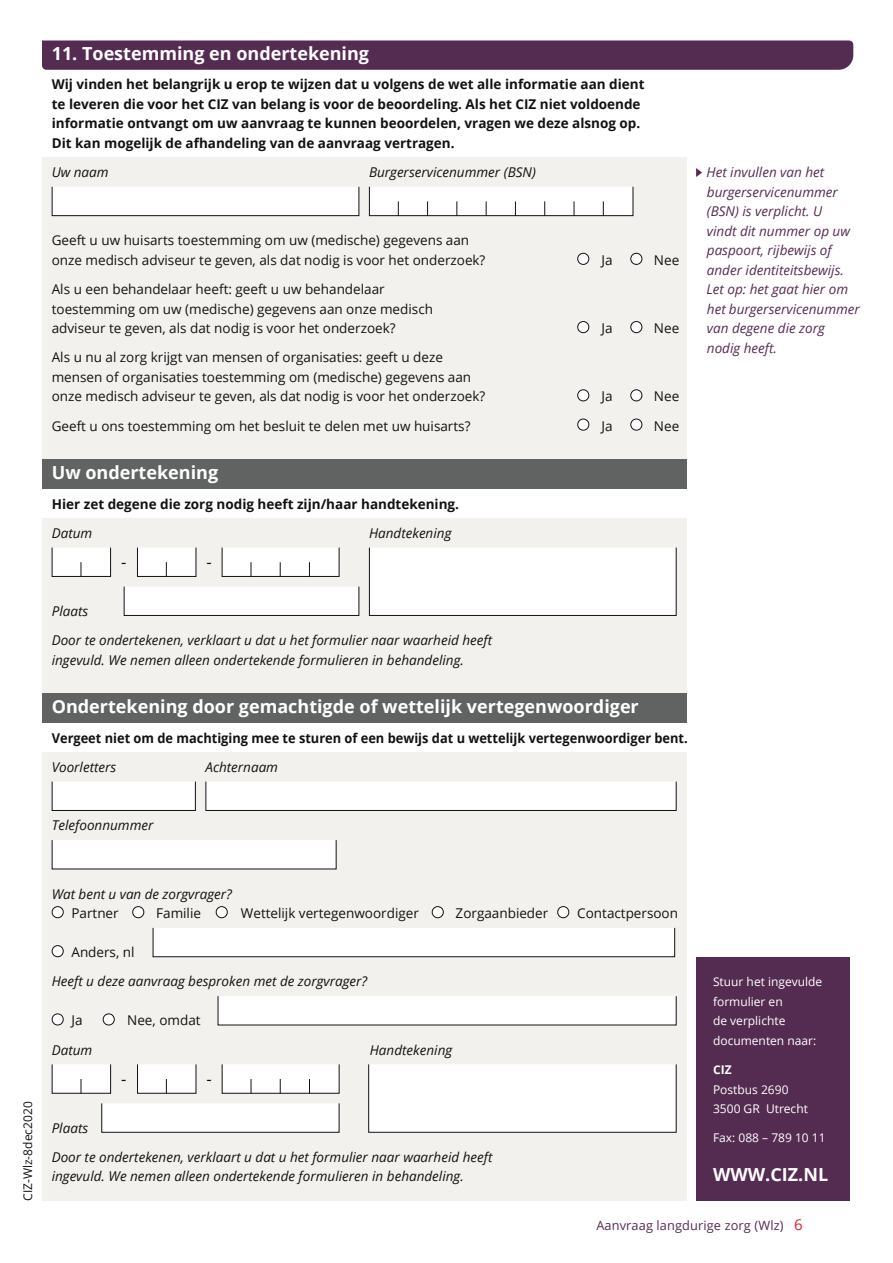
<style>
.page{position:relative;width:893px;height:1263px;background:#fff}
.page>*{position:absolute;margin:0;border:0;box-sizing:border-box;transform-origin:0 0}
.Sectie_02{font:700 18px "Open Sans";color:#fff}
.Sectie_01{font:700 18px "Open Sans";color:#fff}
.t1{font:16.5px "Open Sans";color:#121212}
.Antwoord_01{font:13.5px/19.5px "Open Sans";color:#121212}
.Intro_01{font:700 13.5px/19.5px "Open Sans";color:#121212}
.Intro_01-2{font:italic 13.5px/19.5px "Open Sans";color:#121212}
.Instructie_01{font:italic 13.5px/19.5px "Open Sans";color:#552c51}
.Vraag_01{font:italic 13.5px "Open Sans";color:#121212}
.Intro_01-3{font:700 13.5px "Open Sans";color:#121212;scale:.95 1}
.t2{font:12.75px "Open Sans";letter-spacing:.01em;color:#552c51}
.t3{font:12px/19.5px "Open Sans";color:#fff}
.t4{font:12px "Open Sans";color:#121212}
.s1{font-weight:700}
.s2{font-size:15px;color:#d7202c}
</style>
<div class="page">
<div style="left:42px;top:518px;width:644px;height:190px;background:#f2f1ee"></div>
<div style="left:42px;top:158px;width:644px;height:312px;background:#f2f1ee"></div>
<div style="left:42px;top:752px;width:644px;height:449px;background:#f2f1ee"></div>
<div style="left:42px;top:41px;width:811px;height:29px;background:#552c51"></div>
<svg style="left:696px;top:168px;width:6px;height:9px"></svg>
<div style="left:42px;top:460px;width:644px;height:29px;background:#606362"></div>
<div style="left:42px;top:694px;width:644px;height:29px;background:#606362"></div>
<div style="left:696px;top:957px;width:154px;height:244px;background:#552c51"></div>
<div style="left:578px;top:253px;width:11px;height:11px;background:#fff;border-radius:50%"></div>
<div style="left:577px;top:253px;width:12px;height:12px;border:1px solid #121212;border-radius:50%"></div>
<div style="left:578px;top:321px;width:11px;height:12px;background:#fff;border-radius:50%"></div>
<div style="left:577px;top:321px;width:12px;height:12px;border:1px solid #121212;border-radius:50%"></div>
<div style="left:578px;top:390px;width:11px;height:11px;background:#fff;border-radius:50%"></div>
<div style="left:577px;top:389px;width:12px;height:12px;border:1px solid #121212;border-radius:50%"></div>
<div style="left:578px;top:419px;width:11px;height:11px;background:#fff;border-radius:50%"></div>
<div style="left:577px;top:419px;width:12px;height:12px;border:1px solid #121212;border-radius:50%"></div>
<div style="left:631px;top:253px;width:11px;height:11px;background:#fff;border-radius:50%"></div>
<div style="left:630px;top:253px;width:12px;height:12px;border:1px solid #121212;border-radius:50%"></div>
<div style="left:631px;top:321px;width:11px;height:12px;background:#fff;border-radius:50%"></div>
<div style="left:630px;top:321px;width:12px;height:12px;border:1px solid #121212;border-radius:50%"></div>
<div style="left:631px;top:390px;width:11px;height:11px;background:#fff;border-radius:50%"></div>
<div style="left:630px;top:389px;width:12px;height:12px;border:1px solid #121212;border-radius:50%"></div>
<div style="left:631px;top:419px;width:11px;height:11px;background:#fff;border-radius:50%"></div>
<div style="left:630px;top:419px;width:12px;height:12px;border:1px solid #121212;border-radius:50%"></div>
<svg style="left:51px;top:186px;width:309px;height:30px;background:#f6f6f6"></svg>
<svg style="left:123px;top:586px;width:237px;height:30px;background:#f4f4f4"></svg>
<svg style="left:51px;top:781px;width:145px;height:30px;background:#f3f3f3"></svg>
<svg style="left:205px;top:781px;width:472px;height:30px;background:#f5f5f5"></svg>
<svg style="left:152px;top:927px;width:523px;height:30px;background:#f7f7f7"></svg>
<svg style="left:217px;top:996px;width:460px;height:30px;background:#f5f5f5"></svg>
<svg style="left:101px;top:1103px;width:239px;height:30px;background:#f4f4f4"></svg>
<div style="left:368px;top:1064px;width:309px;height:69px;background:#fff"></div>
<svg style="left:51px;top:840px;width:286px;height:30px;background:#f5f5f5"></svg>
<div style="left:369px;top:547px;width:308px;height:69px;background:#fff"></div>
<div style="left:52px;top:906px;width:11px;height:12px;background:#fff;border-radius:50%"></div>
<div style="left:52px;top:906px;width:12px;height:12px;border:1px solid #121212;border-radius:50%"></div>
<div style="left:52px;top:945px;width:11px;height:12px;background:#fff;border-radius:50%"></div>
<div style="left:52px;top:945px;width:12px;height:12px;border:1px solid #121212;border-radius:50%"></div>
<div style="left:52px;top:1014px;width:11px;height:11px;background:#fff;border-radius:50%"></div>
<div style="left:52px;top:1013px;width:12px;height:12px;border:1px solid #121212;border-radius:50%"></div>
<div style="left:103px;top:1014px;width:11px;height:11px;background:#fff;border-radius:50%"></div>
<div style="left:103px;top:1013px;width:12px;height:12px;border:1px solid #121212;border-radius:50%"></div>
<div style="left:133px;top:906px;width:11px;height:12px;background:#fff;border-radius:50%"></div>
<div style="left:132px;top:906px;width:12px;height:12px;border:1px solid #121212;border-radius:50%"></div>
<div style="left:216px;top:906px;width:11px;height:12px;background:#fff;border-radius:50%"></div>
<div style="left:216px;top:906px;width:12px;height:12px;border:1px solid #121212;border-radius:50%"></div>
<div style="left:432px;top:906px;width:11px;height:12px;background:#fff;border-radius:50%"></div>
<div style="left:432px;top:906px;width:12px;height:12px;border:1px solid #121212;border-radius:50%"></div>
<div style="left:558px;top:906px;width:11px;height:12px;background:#fff;border-radius:50%"></div>
<div style="left:557px;top:906px;width:12px;height:12px;border:1px solid #121212;border-radius:50%"></div>
<svg style="left:369px;top:186px;width:265px;height:30px;background:#f2f2f2"></svg>
<svg style="left:51px;top:1064px;width:60px;height:30px;background:#ededed"></svg>
<svg style="left:137px;top:1064px;width:60px;height:30px;background:#ededed"></svg>
<svg style="left:221px;top:1064px;width:119px;height:30px;background:#f0f0f0"></svg>
<svg style="left:51px;top:547px;width:60px;height:30px;background:#ededed"></svg>
<svg style="left:137px;top:547px;width:60px;height:30px;background:#ededed"></svg>
<svg style="left:221px;top:547px;width:119px;height:30px;background:#f0f0f0"></svg>
<h3 class="Sectie_01" style="left:52px;top:41px;width:319px">11. Toestemming en ondertekening</h3>
<p class="Intro_01" style="left:52px;top:74px;width:594px">Wij vinden het belangrijk u erop te wijzen dat u volgens de wet alle informatie aan dient te leveren die voor het CIZ van belang is voor de beoordeling. Als het CIZ niet voldoende informatie ontvangt om uw aanvraag te kunnen beoordelen, vragen we deze alsnog op.<br>Dit kan mogelijk de afhandeling van de aanvraag vertragen.</p>
<p class="Vraag_01" style="left:52px;top:163px;width:58px">Uw naam</p>
<p class="Vraag_01" style="left:369px;top:163px;width:168px">Burgerservicenummer (BSN)</p>
<p class="Instructie_01" style="left:706px;top:162px;width:145px">Het invullen van het burgerservicenummer (BSN) is verplicht. U vindt dit nummer op uw paspoort, rijbewijs of ander identiteitsbewijs.</p>
<p class="Instructie_01" style="left:706px;top:279px;width:155px">Let op: het gaat hier om het burgerservicenummer van degene die zorg nodig heeft.</p>
<p class="Antwoord_01" style="left:52px;top:230px;width:435px">Geeft u uw huisarts toestemming om uw (medische) gegevens aan onze medisch adviseur te geven, als dat nodig is voor het onderzoek?</p>
<p class="Antwoord_01" style="left:602px;top:250px;width:13px">Ja</p>
<p class="Antwoord_01" style="left:654px;top:250px;width:27px">Nee</p>
<p class="Antwoord_01" style="left:52px;top:279px;width:383px">Als u een behandelaar heeft: geeft u uw behandelaar toestemming om uw (medische) gegevens aan onze medisch adviseur te geven, als dat nodig is voor het onderzoek?</p>
<p class="Antwoord_01" style="left:602px;top:318px;width:13px">Ja</p>
<p class="Antwoord_01" style="left:654px;top:318px;width:27px">Nee</p>
<p class="Antwoord_01" style="left:52px;top:347px;width:435px">Als u nu al zorg krijgt van mensen of organisaties: geeft u deze mensen of organisaties toestemming om (medische) gegevens aan onze medisch adviseur te geven, als dat nodig is voor het onderzoek?</p>
<p class="Antwoord_01" style="left:602px;top:386px;width:13px">Ja</p>
<p class="Antwoord_01" style="left:654px;top:386px;width:27px">Nee</p>
<p class="Antwoord_01" style="left:52px;top:416px;width:420px">Geeft u ons toestemming om het besluit te delen met uw huisarts?</p>
<p class="Antwoord_01" style="left:602px;top:416px;width:13px">Ja</p>
<p class="Antwoord_01" style="left:654px;top:416px;width:27px">Nee</p>
<h3 class="Sectie_02" style="left:52px;top:460px;width:168px">Uw ondertekening</h3>
<p class="Intro_01" style="left:52px;top:494px;width:409px">Hier zet degene die zorg nodig heeft zijn/haar handtekening.</p>
<p class="Vraag_01" style="left:52px;top:524px;width:42px">Datum</p>
<p class="t1" style="left:121px;top:550px;width:7px">-</p>
<p class="t1" style="left:206px;top:550px;width:7px">-</p>
<p class="Vraag_01" style="left:369px;top:524px;width:84px">Handtekening</p>
<p class="Vraag_01" style="left:52px;top:602px;width:38px">Plaats</p>
<p class="Intro_01-2" style="left:52px;top:630px;width:442px">Door te ondertekenen, verklaart u dat u het formulier naar waarheid heeft ingevuld. We nemen alleen ondertekende formulieren in behandeling.</p>
<h3 class="Sectie_02" style="left:52px;top:694px;width:589px">Ondertekening door gemachtigde of wettelijk vertegenwoordiger</h3>
<p class="Intro_01-3" style="left:52px;top:728px;width:671px">Vergeet niet om de machtiging mee te sturen of een bewijs dat u wettelijk vertegenwoordiger bent.</p>
<p class="Vraag_01" style="left:52px;top:758px;width:66px">Voorletters</p>
<p class="Vraag_01" style="left:205px;top:758px;width:74px">Achternaam</p>
<p class="Vraag_01" style="left:52px;top:816px;width:103px">Telefoonnummer</p>
<p class="t4" style="left:20px;top:1201px;width:101px;rotate:-90deg">CIZ-Wlz-8dec2020</p>
<p class="Vraag_01" style="left:52px;top:884px;width:182px">Wat bent u van de zorgvrager?</p>
<p class="Antwoord_01" style="left:71px;top:903px;width:49px">Partner</p>
<p class="Antwoord_01" style="left:156px;top:903px;width:46px">Familie</p>
<p class="Antwoord_01" style="left:241px;top:903px;width:179px">Wettelijk vertegenwoordiger</p>
<p class="Antwoord_01" style="left:456px;top:903px;width:94px">Zorgaanbieder</p>
<p class="Antwoord_01" style="left:577px;top:903px;width:102px">Contactpersoon</p>
<p class="Antwoord_01" style="left:71px;top:942px;width:65px">Anders, nl</p>
<p class="Vraag_01" style="left:52px;top:972px;width:317px">Heeft u deze aanvraag besproken met de zorgvrager?</p>
<p class="Antwoord_01" style="left:71px;top:1010px;width:13px">Ja</p>
<p class="Antwoord_01" style="left:127px;top:1010px;width:75px">Nee, omdat</p>
<p class="Vraag_01" style="left:52px;top:1040px;width:42px">Datum</p>
<p class="Vraag_01" style="left:370px;top:1040px;width:84px">Handtekening</p>
<p class="t1" style="left:121px;top:1067px;width:7px">-</p>
<p class="t1" style="left:206px;top:1067px;width:7px">-</p>
<p class="Vraag_01" style="left:52px;top:1118px;width:38px">Plaats</p>
<p class="Intro_01-2" style="left:52px;top:1147px;width:442px">Door te ondertekenen, verklaart u dat u het formulier naar waarheid heeft ingevuld. We nemen alleen ondertekende formulieren in behandeling.</p>
<p class="t3" style="left:713px;top:972px;width:111px">Stuur het ingevulde formulier en<br>de verplichte documenten naar:</p>
<p class="t3" style="left:713px;top:1060px;width:96px"><span class="s1">CIZ<br></span>Postbus 2690<br>3500 GR Utrecht</p>
<p class="t3" style="left:713px;top:1128px;width:114px">Fax: 088 – 789 10 11</p>
<p class="Sectie_02" style="left:713px;top:1162px;width:117px">WWW.CIZ.NL</p>
<p class="t2" style="left:596px;top:1217px;width:208px">Aanvraag langdurige zorg (Wlz) <span class="s2">6</span></p>
</div>
